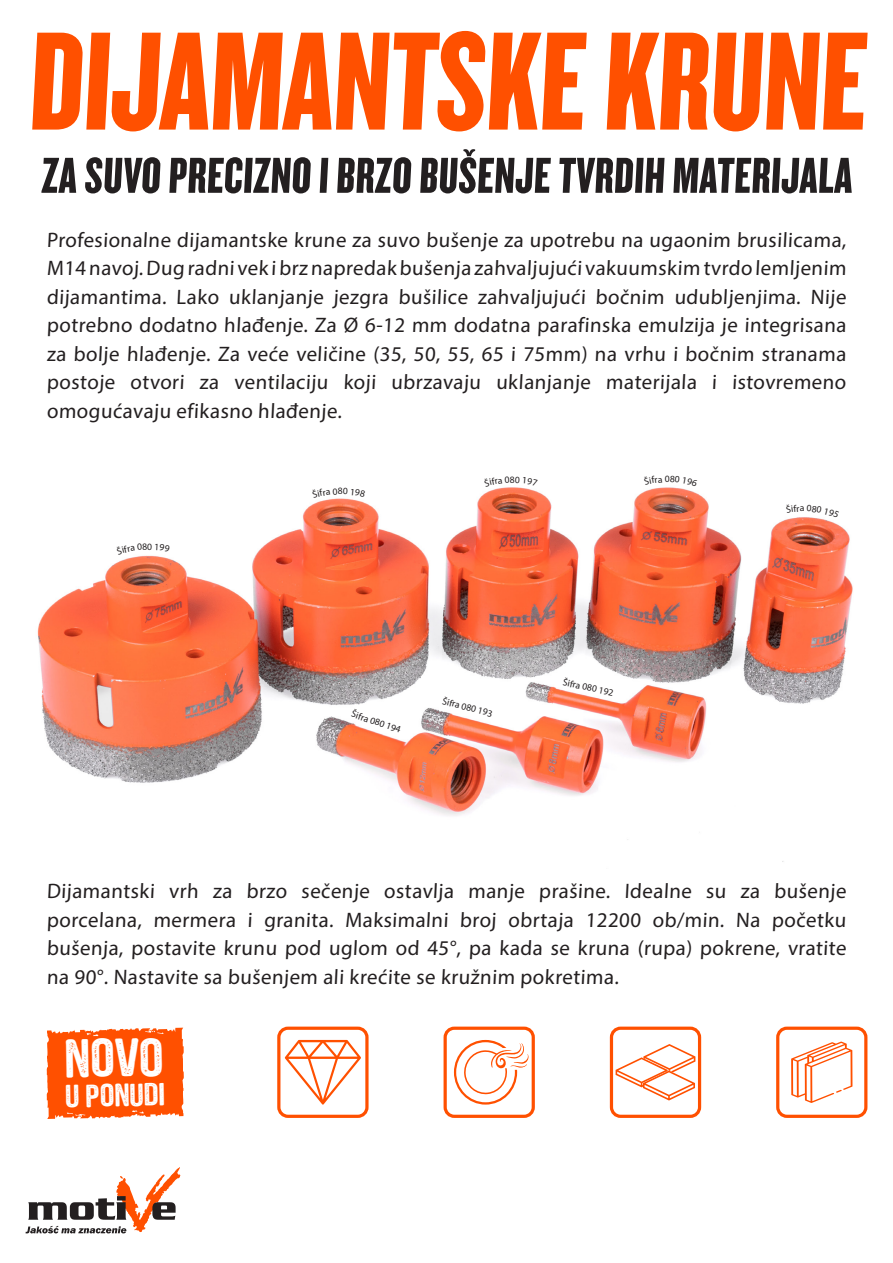
<style>
.page{position:relative;width:893px;height:1263px;background:#fff}
.page>*{position:absolute;margin:0;border:0;box-sizing:border-box;transform-origin:0 0}
.t1{font:145.5px "Knockout 68 Full Featherwt";color:#ff5000}
.t2{font:52.5px "Knockout 68 Full Featherwt";color:#231f20}
.t3{font:48px "CF Brothersin Arms PERSONAL";color:#fff}
.t4{font:28.5px "CF Brothersin Arms PERSONAL";color:#fff}
.t5{font:21px/28.5px "Myriad Pro";letter-spacing:.02em;color:#231f20;text-align:justify}
.t6{font:9.75px "Myriad Pro";color:#231f20}
.t7{font:9.6px "Myriad Pro";color:#231f20}
</style>
<div class="page">
<img style="left:37px;top:487px;width:816px;height:375px">
<svg style="left:26px;top:1167px;width:154px;height:66px"></svg>
<div style="left:776px;top:1026px;width:91px;height:92px;border:3px solid #ff5000;border-radius:9px"></div>
<svg style="left:791px;top:1041px;width:62px;height:62px"></svg>
<div style="left:444px;top:1026px;width:91px;height:92px;border:3px solid #ff5000;border-radius:9px"></div>
<svg style="left:454px;top:1040px;width:74px;height:64px"></svg>
<div style="left:610px;top:1026px;width:91px;height:92px;border:3px solid #ff5000;border-radius:9px"></div>
<svg style="left:616px;top:1044px;width:79px;height:56px"></svg>
<div style="left:277px;top:1026px;width:92px;height:92px;border:3px solid #ff5000;border-radius:9px"></div>
<svg style="left:285px;top:1040px;width:76px;height:64px"></svg>
<svg style="left:47px;top:1028px;width:137px;height:91px;background:#ff5b11"></svg>
<svg style="left:116px;top:543px;width:31px;height:12px"></svg>
<svg style="left:155px;top:543px;width:15px;height:9px"></svg>
<svg style="left:312px;top:488px;width:54px;height:10px"></svg>
<svg style="left:786px;top:504px;width:14px;height:9px"></svg>
<svg style="left:807px;top:505px;width:32px;height:13px"></svg>
<h1 class="t1" style="left:28px;top:-7px;width:847px">DIJAMANTSKE KRUNE</h1>
<h2 class="t2" style="left:41px;top:143px;width:815px">ZA SUVO PRECIZNO I BRZO BUŠENJE TVRDIH MATERIJALA</h2>
<p class="t5" style="left:47px;top:225px;width:802px">Profesionalne dijamantske krune za suvo bušenje za upotrebu na ugaonim brusilicama, M14 navoj. Dug radni vek i brz napredak bušenja zahvaljujući vakuumskim tvrdo lemljenim dijamantima. Lako uklanjanje jezgra bušilice zahvaljujući bočnim udubljenjima. Nije potrebno dodatno hlađenje. Za Ø 6-12 mm dodatna parafinska emulzija je integrisana za bolje hlađenje. Za veće veličine (35, 50, 55, 65 i 75mm) na vrhu i bočnim stranama postoje otvori za ventilaciju koji ubrzavaju uklanjanje materijala i istovremeno omogućavaju efikasno hlađenje.</p>
<p class="t6" style="left:147px;top:540px;width:6px">0</p>
<p class="t6" style="left:665px;top:473px;width:6px">0</p>
<p class="t6" style="left:354px;top:707px;width:53px;rotate:19deg">Šifra 080 194</p>
<p class="t7" style="left:444px;top:695px;width:53px;rotate:15deg">Šifra 080 193</p>
<p class="t6" style="left:564px;top:676px;width:53px;rotate:12deg">Šifra 080 192</p>
<p class="t6" style="left:800px;top:502px;width:6px">a</p>
<p class="t5" style="left:47px;top:877px;width:802px">Dijamantski vrh za brzo sečenje ostavlja manje prašine. Idealne su za bušenje porcelana, mermera i granita. Maksimalni broj obrtaja 12200 ob/min. Na početku bušenja, postavite krunu pod uglom od 45°, pa kada se kruna (rupa) pokrene, vratite na 90°. Nastavite sa bušenjem ali krećite se kružnim pokretima.</p>
<h3 class="t3" style="left:66px;top:1036px;width:100px;rotate:-1deg">NOVO</h3>
<h3 class="t4" style="left:66px;top:1082px;width:101px;rotate:-1deg">U PONUDI</h3>
</div>
